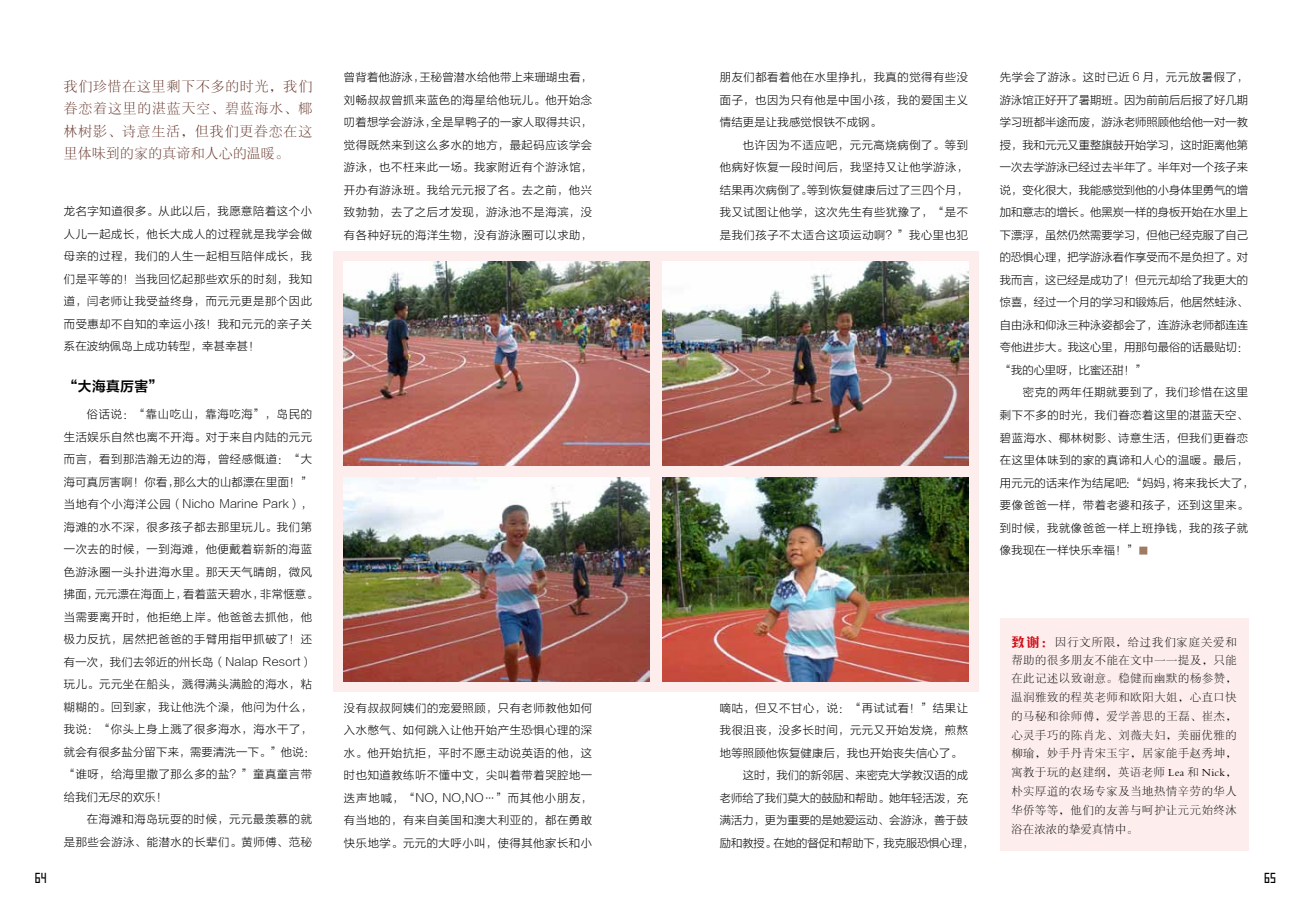
<style>
.page{position:relative;width:1312px;height:922px;background:#fff}
.page>*{position:absolute;margin:0;border:0;box-sizing:border-box;transform-origin:0 0}
.t1{font:13.75px/22.5px "FZSYJW GB1 0";letter-spacing:.07em;color:#602e23;text-align:justify}
.t2{font:13.75px "FZLTZCHK GBK1 0";letter-spacing:.025em;color:#000}
.t3{font:12.5px "B Msolid A11";color:#000}
.t4{font:11.25px/22.5px "FZLTXHJW GB1 0";letter-spacing:.055em;color:#000;text-align:justify}
.t5{font:11.25px/18.8px "FZSYJW GB1 0";letter-spacing:.06em;color:#000}
.t6{font:11.25px "FZLTXHJW GB1 0";color:#000}
.t7{font:11.25px "FZLTXHJW GB1 0";letter-spacing:.005em;color:#000}
.t8{font:11.25px "FZLTXHJW GB1 0";letter-spacing:.025em;color:#000}
.s1{font-size:10px;color:#9e7b61}
.s2{font-family:"FZCHYJW GB1 0";font-size:13.75px;color:#d0121b}
</style>
<div class="page">
<div style="left:333px;top:251px;width:645px;height:440px;background:#fdeeed"></div>
<img style="left:662px;top:262px;width:305px;height:203px">
<img style="left:344px;top:262px;width:305px;height:203px">
<img style="left:344px;top:477px;width:305px;height:204px">
<img style="left:662px;top:477px;width:305px;height:204px">
<div style="left:999px;top:618px;width:248px;height:232px;background:#fdeeed"></div>
<p class="t1" style="left:64px;top:75px;width:250px">我们珍惜在这里剩下不多的时光，我们眷恋着这里的湛蓝天空、碧蓝海水、椰林树影、诗意生活，但我们更眷恋在这里体味到的家的真谛和人心的温暖。</p>
<p class="t4" style="left:64px;top:200px;width:250px">龙名字知道很多。从此以后，我愿意陪着这个小人儿一起成长，他长大成人的过程就是我学会做母亲的过程，我们的人生一起相互陪伴成长，我们是平等的！当我回忆起那些欢乐的时刻，我知道，闫老师让我受益终身，而元元更是那个因此而受惠却不自知的幸运小孩！我和元元的亲子关系在波纳佩岛上成功转型，幸甚幸甚！</p>
<p class="t2" style="left:64px;top:379px;width:100px">“大海真厉害”</p>
<p class="t4" style="left:64px;top:403px;width:255px;text-align:left;text-indent:23px">俗话说：“靠山吃山，靠海吃海”，岛民的生活娱乐自然也离不开海。对于来自内陆的元元而言，看到那浩瀚无边的海，曾经感慨道：“大海可真厉害啊！你看，那么大的山都漂在里面！”当地有个小海洋公园（Nicho Marine Park），海滩的水不深，很多孩子都去那里玩儿。我们第一次去的时候，一到海滩，他便戴着崭新的海蓝色游泳圈一头扑进海水里。那天天气晴朗，微风拂面，元元漂在海面上，看着蓝天碧水，非常惬意。当需要离开时，他拒绝上岸。他爸爸去抓他，他极力反抗，居然把爸爸的手臂用指甲抓破了！还有一次，我们去邻近的州长岛（Nalap Resort）玩儿。元元坐在船头，溅得满头满脸的海水，粘糊糊的。回到家，我让他洗个澡，他问为什么，我说：“你头上身上溅了很多海水，海水干了，就会有很多盐分留下来，需要清洗一下。”他说：“谁呀，给海里撒了那么多的盐？”童真童言带给我们无尽的欢乐！</p>
<p class="t4" style="left:64px;top:808px;width:249px;text-align:right">在海滩和海岛玩耍的时候，元元最羡慕的就<br>是那些会游泳、能潜水的长辈们。黄师傅、范秘</p>
<p class="t4" style="left:344px;top:66px;width:250px">曾背着他游泳，王秘曾潜水给他带上来珊瑚虫看，刘畅叔叔曾抓来蓝色的海星给他玩儿。他开始念叨着想学会游泳，全是旱鸭子的一家人取得共识，觉得既然来到这么多水的地方，最起码应该学会游泳，也不枉来此一场。我家附近有个游泳馆，开办有游泳班。我给元元报了名。去之前，他兴致勃勃，去了之后才发现，游泳池不是海滨，没有各种好玩的海洋生物，没有游泳圈可以求助，</p>
<p class="t4" style="left:344px;top:696px;width:250px">没有叔叔阿姨们的宠爱照顾，只有老师教他如何入水憋气、如何跳入让他开始产生恐惧心理的深水。他开始抗拒，平时不愿主动说英语的他，这时也知道教练听不懂中文，尖叫着带着哭腔地一迭声地喊，“NO, NO,NO…”而其他小朋友，有当地的，有来自美国和澳大利亚的，都在勇敢快乐地学。元元的大呼小叫，使得其他家长和小</p>
<p class="t4" style="left:719px;top:66px;width:250px">朋友们都看着他在水里挣扎，我真的觉得有些没面子，也因为只有他是中国小孩，我的爱国主义情结更是让我感觉恨铁不成钢。</p>
<p class="t4" style="left:719px;top:134px;width:250px;text-indent:23px">也许因为不适应吧，元元高烧病倒了。等到他病好恢复一段时间后，我坚持又让他学游泳，结果再次病倒了。等到恢复健康后过了三四个月，我又试图让他学，这次先生有些犹豫了，“是不是我们孩子不太适合这项运动啊？”我心里也犯</p>
<p class="t4" style="left:719px;top:696px;width:250px">嘀咕，但又不甘心，说：“再试试看！”结果让</p>
<p class="t4" style="left:719px;top:719px;width:249px">我很沮丧，没多长时间，元元又开始发烧，煎熬</p>
<p class="t8" style="left:719px;top:746px;width:243px">地等照顾他恢复健康后，我也开始丧失信心了。</p>
<p class="t6" style="left:742px;top:768px;width:226px">这时，我们的新邻居、来密克大学教汉语的成</p>
<p class="t6" style="left:719px;top:791px;width:249px">老师给了我们莫大的鼓励和帮助。她年轻活泼，充</p>
<p class="t7" style="left:719px;top:813px;width:250px">满活力，更为重要的是她爱运动、会游泳，善于鼓</p>
<p class="t6" style="left:719px;top:836px;width:255px">励和教授。在她的督促和帮助下，我克服恐惧心理，</p>
<p class="t4" style="left:999px;top:66px;width:250px">先学会了游泳。这时已近 6 月，元元放暑假了，游泳馆正好开了暑期班。因为前前后后报了好几期学习班都半途而废，游泳老师照顾他给他一对一教授，我和元元又重整旗鼓开始学习，这时距离他第一次去学游泳已经过去半年了。半年对一个孩子来说，变化很大，我能感觉到他的小身体里勇气的增加和意志的增长。他黑炭一样的身板开始在水里上下漂浮，虽然仍然需要学习，但他已经克服了自己的恐惧心理，把学游泳看作享受而不是负担了。对我而言，这已经是成功了！但元元却给了我更大的惊喜，经过一个月的学习和锻炼后，他居然蛙泳、自由泳和仰泳三种泳姿都会了，连游泳老师都连连夸他进步大。我这心里，用那句最俗的话最贴切：“我的心里呀，比蜜还甜！”</p>
<p class="t4" style="left:999px;top:381px;width:255px;text-align:left;text-indent:23px">密克的两年任期就要到了，我们珍惜在这里剩下不多的时光，我们眷恋着这里的湛蓝天空、碧蓝海水、椰林树影、诗意生活，但我们更眷恋在这里体味到的家的真谛和人心的温暖。最后，用元元的话来作为结尾吧：“妈妈，将来我长大了，要像爸爸一样，带着老婆和孩子，还到这里来。到时候，我就像爸爸一样上班挣钱，我的孩子就像我现在一样快乐幸福！”<span class="s1">■</span></p>
<p class="t5" style="left:1011px;top:633px;width:227px;line-height:17.5px"><span class="s2">致谢：</span>因行文所限，给过我们家庭关爱和帮助的很多朋友不能在文中一一提及，只能</p>
<p class="t5" style="left:1011px;top:669px;width:227px;text-align:justify">在此记述以致谢意。稳健而幽默的杨参赞，温润雅致的程英老师和欧阳大姐，心直口快的马秘和徐师傅，爱学善思的王磊、崔杰，心灵手巧的陈肖龙、刘薇夫妇，美丽优雅的柳瑜，妙手丹青宋玉宇，居家能手赵秀坤，寓教于玩的赵建纲，英语老师 Lea 和 Nick，朴实厚道的农场专家及当地热情辛劳的华人华侨等等，他们的友善与呵护让元元始终沐浴在浓浓的挚爱真情中。</p>
<p class="t3" style="left:35px;top:872px;width:13px">64</p>
<p class="t3" style="left:1264px;top:872px;width:13px">65</p>
</div>
